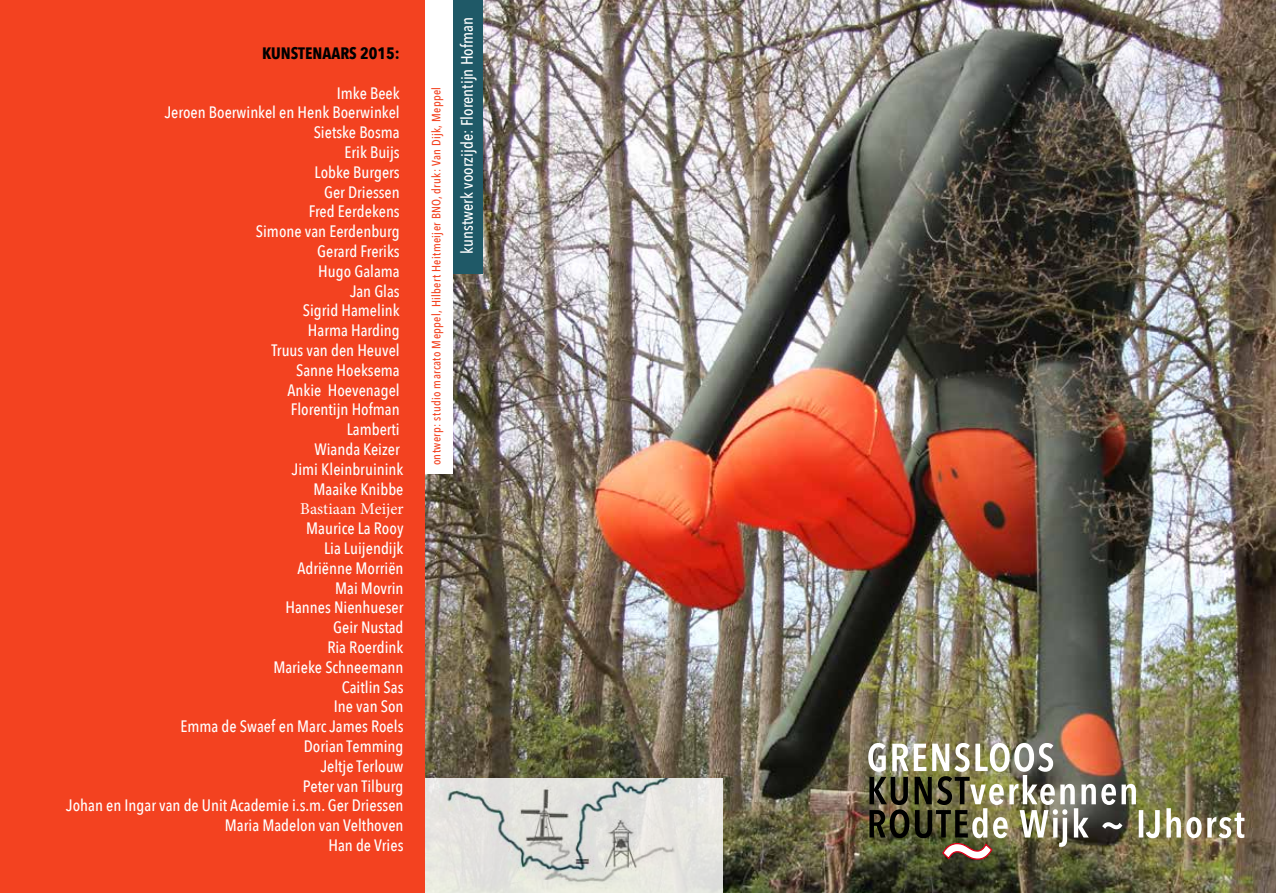
<style>
.page{position:relative;width:1276px;height:893px;background:#fff}
.page>*{position:absolute;margin:0;border:0;box-sizing:border-box;transform-origin:0 0}
.t1{font:500 16.5px/19.8px "Avenir Next Condensed";color:#fff;text-align:right}
.t2{font:700 16.5px "Avenir Next Condensed";color:#000}
.t3{font:16.5px "Minion Pro";color:#fff}
.t4{font:500 12px "Avenir Next Condensed";letter-spacing:.03em;color:#f34220}
</style>
<div class="page">
<div style="left:0;top:0;width:425px;height:893px;background:#f34220"></div>
<img style="left:425px;top:0;width:851px;height:893px">
<div style="left:425px;top:778px;width:298px;height:115px;background:#e6e6e1"></div>
<img style="left:439px;top:778px;width:246px;height:114px">
<svg style="left:1166px;top:808px;width:35px;height:30px"></svg>
<svg style="left:1207px;top:813px;width:37px;height:25px"></svg>
<img style="left:868px;top:743px;width:291px;height:117px">
<div style="left:453px;top:0;width:30px;height:273px;background:#1f5967"></div>
<div style="left:425px;top:0;width:28px;height:473px;background:#fff"></div>
<p class="t2" style="left:262px;top:43px;width:139px">KUNSTENAARS 2015:</p>
<p class="t1" style="left:165px;top:83px;width:240px">Imke Beek<br>Jeroen Boerwinkel en Henk Boerwinkel<br>Sietske Bosma<br>Erik Buijs<br>Lobke Burgers<br>Ger Driessen<br>Fred Eerdekens<br>Simone van Eerdenburg<br>Gerard Freriks<br>Hugo Galama<br>Jan Glas<br>Sigrid Hamelink<br>Harma Harding<br>Truus van den Heuvel<br>Sanne Hoeksema<br>Ankie Hoevenagel<br>Florentijn Hofman<br>Lamberti<br>Wianda Keizer<br>Jimi Kleinbruinink<br>Maaike Knibbe</p>
<p class="t3" style="left:300px;top:498px;width:105px">Bastiaan Meijer</p>
<p class="t1" style="left:66px;top:519px;width:339px">Maurice La Rooy<br>Lia Luijendijk<br>Adriënne Morriën<br>Mai Movrin<br>Hannes Nienhueser<br>Geir Nustad<br>Ria Roerdink<br>Marieke Schneemann<br>Caitlin Sas<br>Ine van Son<br>Emma de Swaef en Marc James Roels<br>Dorian Temming<br>Jeltje Terlouw<br>Peter van Tilburg<br>Johan en Ingar van de Unit Academie i.s.m. Ger Driessen<br>Maria Madelon van Velthoven<br>Han de Vries</p>
<p class="t4" style="left:429px;top:465px;width:380px;rotate:-90deg">ontwerp: studio marcato Meppel, Hilbert Heitmeijer BNO, druk: Van Dijk, Meppel</p>
<p class="t1" style="left:457px;top:254px;width:238px;rotate:-90deg">kunstwerk voorzijde: Florentijn Hofman</p>
</div>
